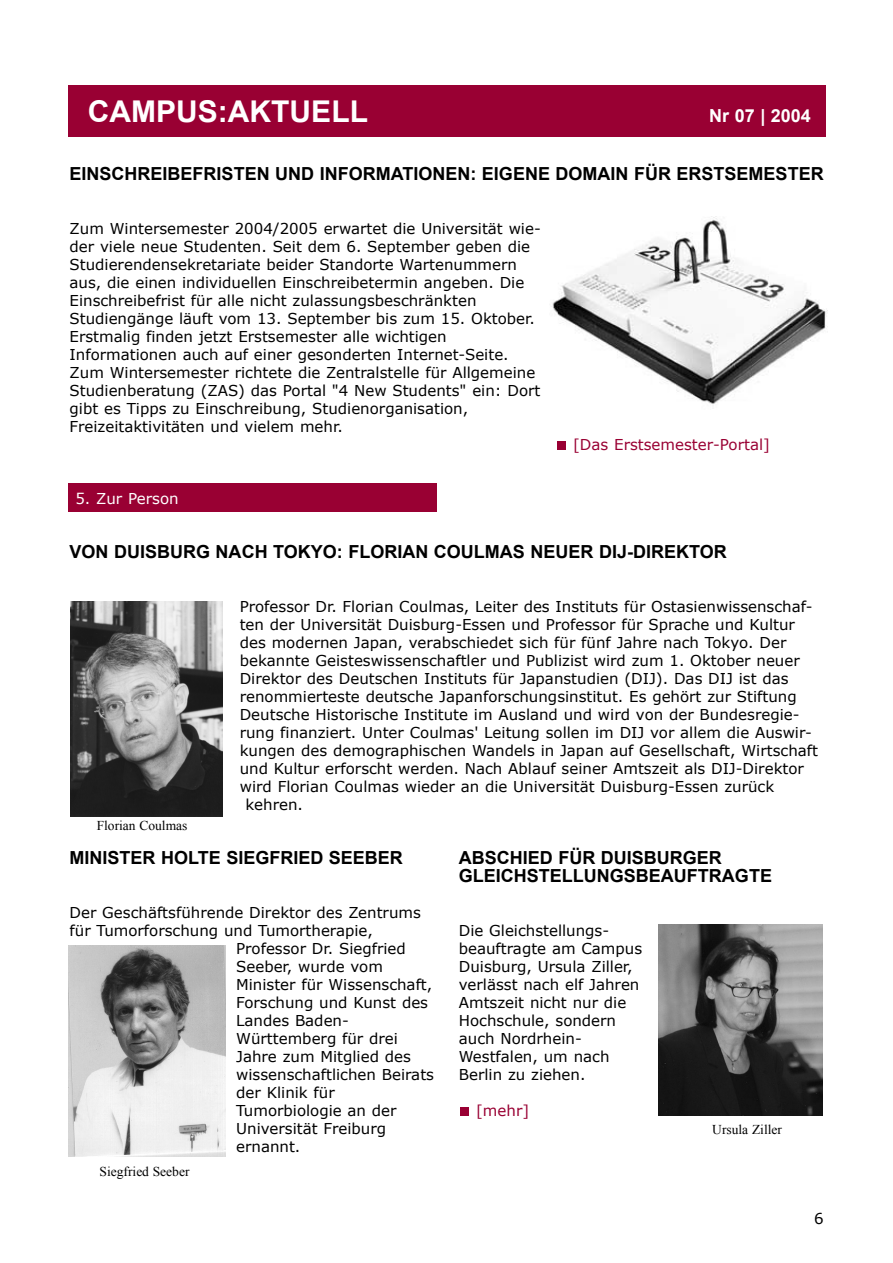
<style>
.page{position:relative;width:893px;height:1263px;background:#fff}
.page>*{position:absolute;margin:0;border:0;box-sizing:border-box;transform-origin:0 0}
.t1{font:700 30px "Arial";color:#fff}
.t2{font:700 18px/18px "Arial";color:#000}
.t3{font:700 18px "Arial";color:#fff}
.t4{font:15px/18px "Verdana";color:#000}
.t5{font:15px "Verdana";color:#903}
.t6{font:15px "Verdana";color:#fff}
.t7{font:13.5px "Times New Roman";color:#000}
</style>
<div class="page">
<div style="left:68px;top:85px;width:757px;height:51px;background:#903"></div>
<div style="left:557px;top:441px;width:9px;height:9px;background:#903"></div>
<img style="left:552px;top:216px;width:275px;height:188px">
<div style="left:68px;top:483px;width:368px;height:29px;background:#903"></div>
<div style="left:460px;top:1107px;width:9px;height:9px;background:#903"></div>
<img style="left:70px;top:602px;width:152px;height:214px">
<img style="left:68px;top:945px;width:157px;height:212px">
<svg style="left:822px;top:924px;width:1px;height:192px"></svg>
<img style="left:658px;top:924px;width:164px;height:192px">
<h1 class="t1" style="left:88px;top:95px;width:281px">CAMPUS:AKTUELL</h1>
<p class="t3" style="left:709px;top:106px;width:103px">Nr 07 | 2004</p>
<p class="t2" style="left:70px;top:165px;width:755px">EINSCHREIBEFRISTEN UND INFORMATIONEN: EIGENE DOMAIN FÜR ERSTSEMESTER</p>
<p class="t4" style="left:70px;top:219px;width:473px">Zum Wintersemester 2004/2005 erwartet die Universität wie&shy;der viele neue Studenten. Seit dem 6. September geben die Studierendensekretariate beider Standorte Wartenummern aus, die einen individuellen Einschreibetermin angeben. Die Einschreibefrist für alle nicht zulassungsbeschränkten Studiengänge läuft vom 13. September bis zum 15. Oktober.<br>Erstmalig finden jetzt Erstsemester alle wichtigen Informationen auch auf einer gesonderten Internet-Seite.<br>Zum Wintersemester richtete die Zentralstelle für Allgemeine Studienberatung (ZAS) das Portal "4 New Students" ein: Dort gibt es Tipps zu Einschreibung, Studienorganisation, Freizeitaktivitäten und vielem mehr.</p>
<p class="t6" style="left:75px;top:489px;width:105px">5. Zur Person</p>
<p class="t5" style="left:573px;top:435px;width:198px">[Das Erstsemester-Portal]</p>
<p class="t2" style="left:70px;top:543px;width:658px">VON DUISBURG NACH TOKYO: FLORIAN COULMAS NEUER DIJ-DIREKTOR</p>
<p class="t7" style="left:97px;top:818px;width:92px">Florian Coulmas</p>
<p class="t4" style="left:240px;top:597px;width:574px">Professor Dr. Florian Coulmas, Leiter des Instituts für Ostasienwissenschaf-</p>
<p class="t4" style="left:240px;top:615px;width:556px">ten der Universität Duisburg-Essen und Professor für Sprache und Kultur</p>
<p class="t4" style="left:240px;top:633px;width:548px">des modernen Japan, verabschiedet sich für fünf Jahre nach Tokyo. Der</p>
<p class="t4" style="left:240px;top:651px;width:561px">bekannte Geisteswissenschaftler und Publizist wird zum 1. Oktober neuer</p>
<p class="t4" style="left:240px;top:669px;width:550px">Direktor des Deutschen Instituts für Japanstudien (DIJ). Das DIJ ist das</p>
<p class="t4" style="left:240px;top:687px;width:558px">renommierteste deutsche Japanforschungsinstitut. Es gehört zur Stiftung</p>
<p class="t4" style="left:240px;top:705px;width:561px">Deutsche Historische Institute im Ausland und wird von der Bundesregie-</p>
<p class="t4" style="left:240px;top:723px;width:574px">rung finanziert. Unter Coulmas' Leitung sollen im DIJ vor allem die Auswir-</p>
<p class="t4" style="left:240px;top:741px;width:580px">kungen des demographischen Wandels in Japan auf Gesellschaft, Wirtschaft</p>
<p class="t4" style="left:240px;top:759px;width:565px">und Kultur erforscht werden. Nach Ablauf seiner Amtszeit als DIJ-Direktor</p>
<p class="t4" style="left:240px;top:777px;width:536px">wird Florian Coulmas wieder an die Universität Duisburg-Essen zurück</p>
<p class="t4" style="left:245px;top:795px;width:59px">kehren.</p>
<p class="t2" style="left:70px;top:849px;width:335px">MINISTER HOLTE SIEGFRIED SEEBER</p>
<p class="t4" style="left:70px;top:903px;width:353px">Der Geschäftsführende Direktor des Zentrums</p>
<p class="t4" style="left:70px;top:921px;width:305px">für Tumorforschung und Tumortherapie,</p>
<p class="t4" style="left:236px;top:939px;width:171px">Professor Dr. Siegfried</p>
<p class="t4" style="left:236px;top:957px;width:148px">Seeber, wurde vom</p>
<p class="t4" style="left:236px;top:975px;width:198px">Minister für Wissenschaft,</p>
<p class="t4" style="left:236px;top:993px;width:193px">Forschung und Kunst des</p>
<p class="t4" style="left:236px;top:1011px;width:114px">Landes Baden-</p>
<p class="t4" style="left:236px;top:1029px;width:163px">Württemberg für drei</p>
<p class="t4" style="left:236px;top:1047px;width:176px">Jahre zum Mitglied des</p>
<p class="t4" style="left:236px;top:1065px;width:199px">wissenschaftlichen Beirats</p>
<p class="t4" style="left:236px;top:1083px;width:100px">der Klinik für</p>
<p class="t4" style="left:236px;top:1101px;width:162px">Tumorbiologie an der</p>
<p class="t4" style="left:236px;top:1119px;width:151px">Universität Freiburg</p>
<p class="t4" style="left:236px;top:1137px;width:66px">ernannt.</p>
<p class="t7" style="left:100px;top:1164px;width:91px">Siegfried Seeber</p>
<p class="t2" style="left:459px;top:849px;width:315px">ABSCHIED FÜR DUISBURGER<br>GLEICHSTELLUNGSBEAUFTRAGTE</p>
<p class="t4" style="left:459px;top:921px;width:185px">Die Gleichstellungs&shy;beauftragte am Campus<br>Duisburg, Ursula Ziller, verlässt nach elf Jahren<br>Amtszeit nicht nur die<br>Hochschule, sondern auch Nordrhein-<br>Westfalen, um nach<br>Berlin zu ziehen.</p>
<p class="t5" style="left:476px;top:1101px;width:55px">[mehr]</p>
<p class="t7" style="left:712px;top:1122px;width:71px">Ursula Ziller</p>
<p class="t4" style="left:814px;top:1209px;width:11px">6</p>
</div>
